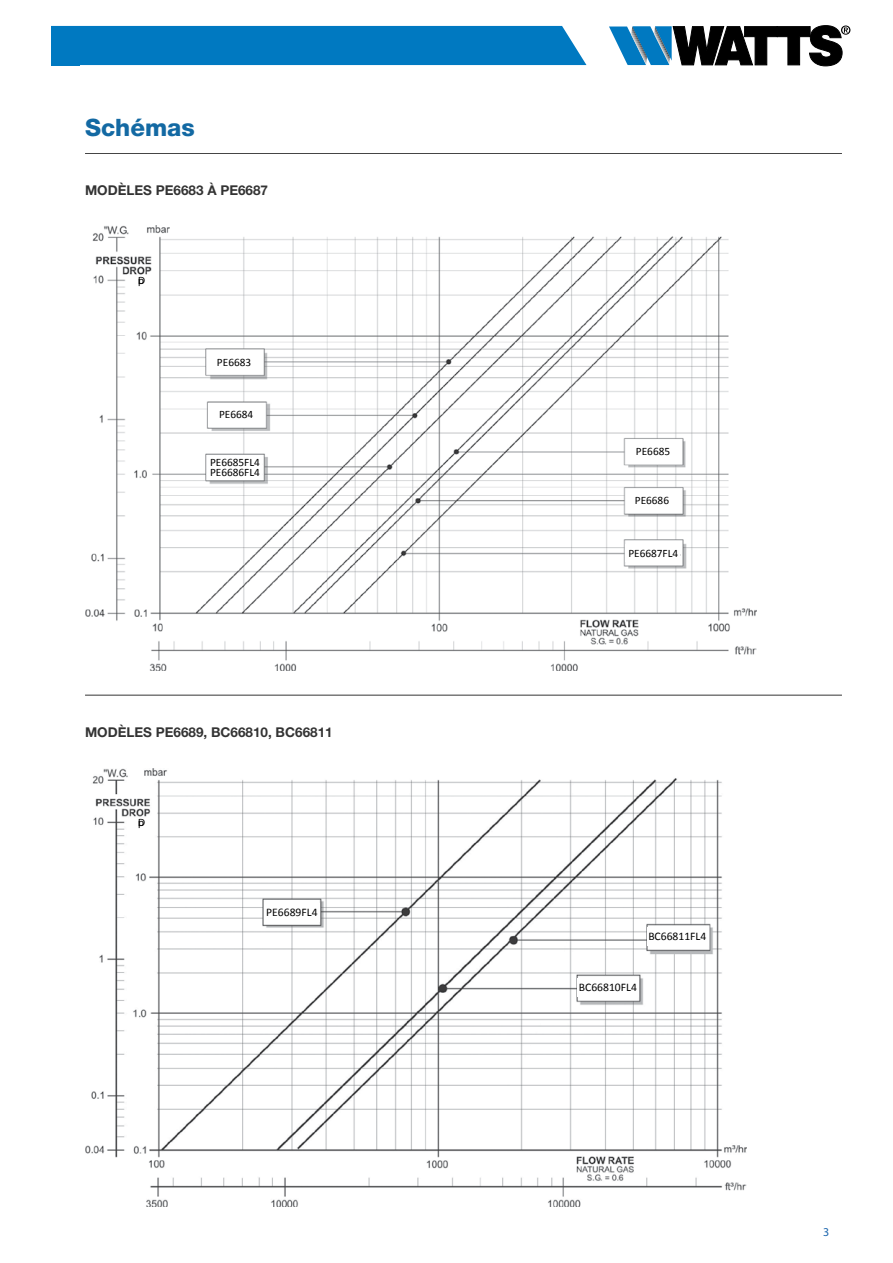
<style>
.page{position:relative;width:893px;height:1263px;background:#fff}
.page>*{position:absolute;margin:0;border:0;box-sizing:border-box;transform-origin:0 0}
.t1{font:800 24px "Helvetica Neue LT Std";color:#1369a3}
.t2{font:700 13.5px "Helvetica Neue LT Std";color:#000}
.t3{font:12px "Myriad Pro";color:#1c66ae}
.t4{font:11.55px "Calibri";color:#000}
.t5{font:11.25px "Calibri";color:#000}
.t6{font:10.5px "Myriad Pro";color:#000}
</style>
<div class="page">
<img style="left:85px;top:225px;width:671px;height:446px">
<div style="left:209px;top:351px;width:52px;height:21px;background:#fff"></div>
<div style="left:207px;top:463px;width:55px;height:15px;background:#fff"></div>
<div style="left:207px;top:457px;width:55px;height:11px;background:#fff"></div>
<div style="left:625px;top:544px;width:55px;height:18px;background:#fff"></div>
<div style="left:627px;top:489px;width:52px;height:23px;background:#fff"></div>
<div style="left:627px;top:440px;width:52px;height:23px;background:#fff"></div>
<div style="left:209px;top:403px;width:52px;height:23px;background:#fff"></div>
<hr style="left:85px;top:153px;width:757px;height:1px;background:#000">
<hr style="left:85px;top:695px;width:757px;height:1px;background:#000">
<img style="left:85px;top:768px;width:661px;height:438px">
<div style="left:578px;top:978px;width:61px;height:18px;background:#fff"></div>
<div style="left:647px;top:927px;width:61px;height:18px;background:#fff"></div>
<div style="left:264px;top:903px;width:56px;height:18px;background:#fff"></div>
<svg style="left:609px;top:25px;width:241px;height:41px"></svg>
<div style="left:135px;top:276px;width:19px;height:20px;background:#fff"></div>
<div style="left:132px;top:818px;width:20px;height:20px;background:#fff"></div>
<div style="left:79px;top:26px;width:507px;height:39px;background:#0079c1"></div>
<div style="left:51px;top:26px;width:28px;height:39px;background:#0079c1"></div>
<h1 class="t1" style="left:85px;top:113px;width:111px">Schémas</h1>
<p class="t2" style="left:85px;top:182px;width:185px">MODÈLES PE6683 À PE6687</p>
<p class="t6" style="left:138px;top:274px;width:9px">pD</p>
<p class="t5" style="left:217px;top:355px;width:36px">PE6683</p>
<p class="t5" style="left:219px;top:407px;width:36px">PE6684</p>
<p class="t5" style="left:210px;top:455px;width:51px">PE6685FL4</p>
<p class="t5" style="left:210px;top:465px;width:51px">PE6686FL4</p>
<p class="t2" style="left:85px;top:724px;width:249px">MODÈLES PE6689, BC66810, BC66811</p>
<p class="t6" style="left:138px;top:816px;width:9px">pD</p>
<p class="t4" style="left:266px;top:905px;width:53px">PE6689FL4</p>
<p class="t5" style="left:636px;top:444px;width:36px">PE6685</p>
<p class="t5" style="left:635px;top:493px;width:36px">PE6686</p>
<p class="t5" style="left:628px;top:546px;width:51px">PE6687FL4</p>
<p class="t4" style="left:648px;top:929px;width:59px">BC66811FL4</p>
<p class="t4" style="left:579px;top:980px;width:59px">BC66810FL4</p>
<p class="t3" style="left:823px;top:1224px;width:8px">3</p>
</div>
